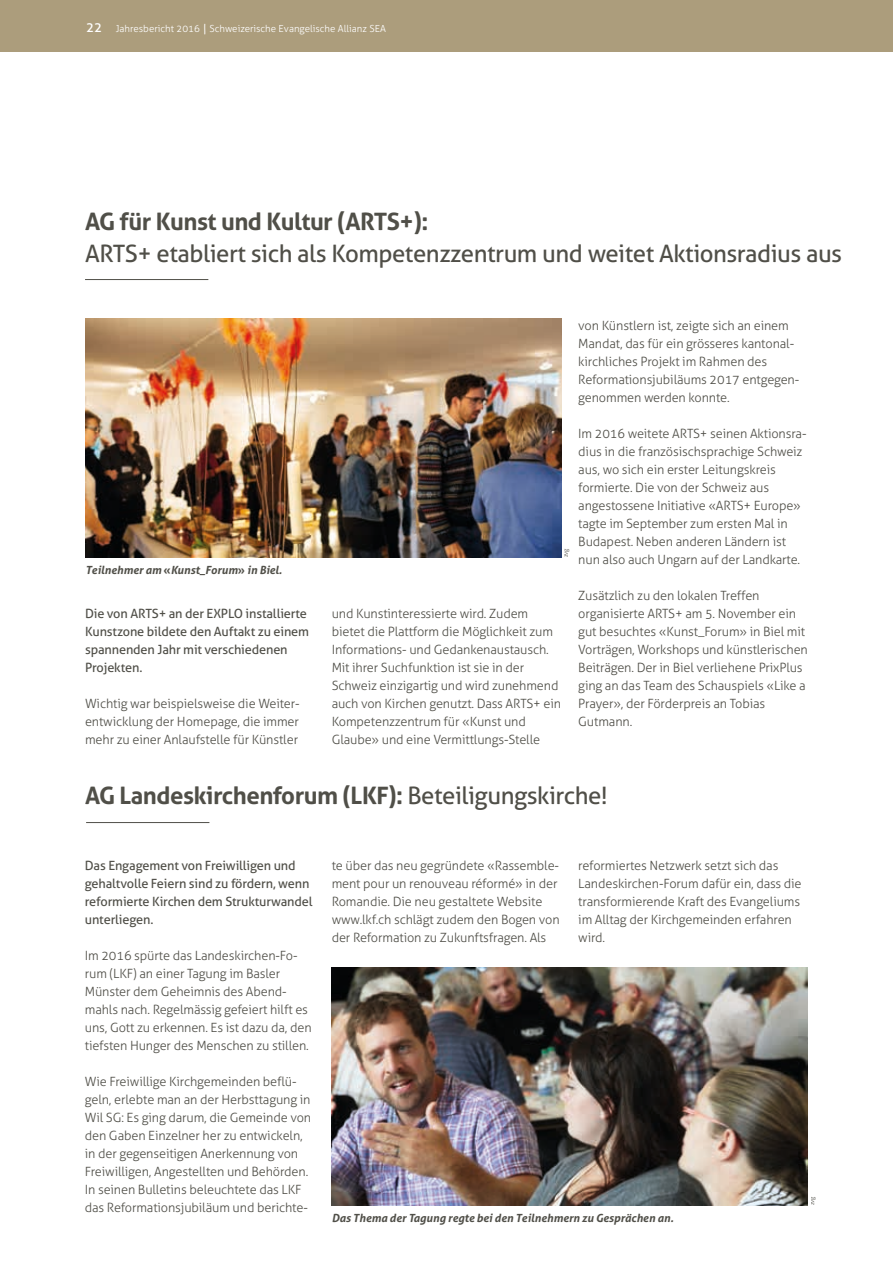
<style>
.page{position:relative;width:893px;height:1263px;background:#fff}
.page>*{position:absolute;margin:0;border:0;box-sizing:border-box;transform-origin:0 0}
.t1{font:700 24px "Aller";letter-spacing:-.02em;color:#504f48}
.t2{font:24px "Aller";letter-spacing:-.02em;color:#504f48}
.t3{font:300 12.75px/18px "Aller";letter-spacing:-.01em;color:#504f48}
.t4{font:12.75px/18px "Aller";letter-spacing:-.01em;color:#504f48}
.t5{font:italic 700 11.25px "Aller";color:#504f48}
.t6{font:300 9.75px "Aller";color:#fff}
.t7{font:300 6px "Aller";letter-spacing:-.03em;color:#504f48}
.s1{font-weight:400;font-size:13.5px}
.s2{font-family:"Kristen ITC";font-weight:400}
.s3{font-style:normal}
.s4{font-weight:400}
</style>
<div class="page">
<div style="left:0;top:0;width:893px;height:52px;background:#ac9d7c"></div>
<img style="left:85px;top:319px;width:476px;height:238px">
<hr style="left:85px;top:279px;width:123px;height:1px;background:#504f48">
<hr style="left:86px;top:822px;width:123px;height:1px;background:#504f48">
<img style="left:332px;top:967px;width:476px;height:238px">
<p class="t6" style="left:86px;top:23px;width:301px"><span class="s1">22</span> Jahresbericht 2016 <span class="s2">|</span> Schweizerische Evangelische Allianz SEA</p>
<h1 class="t1" style="left:85px;top:207px;width:345px">AG für Kunst und Kultur (ARTS+):</h1>
<h1 class="t2" style="left:85px;top:238px;width:759px">ARTS+ etabliert sich als Kompetenzzentrum und weitet Aktionsradius aus</h1>
<p class="t5" style="left:85px;top:563px;width:198px">Teilnehmer am <span class="s3">«</span>Kunst_Forum<span class="s3">»</span> in Biel.</p>
<p class="t4" style="left:85px;top:604px;width:226px">Die von ARTS+ an der EXPLO installierte<br>Kunstzone bildete den Auftakt zu einem spannenden Jahr mit verschiedenen<br>Projekten.</p>
<p class="t3" style="left:85px;top:694px;width:216px;text-align:justify">Wichtig war beispielsweise die Weiter&shy;entwicklung der Homepage, die immer mehr zu einer Anlaufstelle für Künstler</p>
<p class="t7" style="left:562px;top:557px;width:10px;rotate:-90deg">zvg</p>
<p class="t3" style="left:332px;top:604px;width:231px">und Kunstinteressierte wird. Zudem bietet die Plattform die Möglichkeit zum Informations- und Gedankenaustausch.<br>Mit ihrer Suchfunktion ist sie in der Schweiz einzigartig und wird zunehmend auch von Kirchen genutzt. Dass ARTS+ ein Kompetenzzentrum für «Kunst und Glaube» und eine Vermittlungs-Stelle</p>
<p class="t3" style="left:578px;top:316px;width:222px">von Künstlern ist, zeigte sich an einem Mandat, das für ein grösseres kantonal&shy;kirchliches Projekt im Rahmen des Reformationsjubiläums 2017 entgegen&shy;genommen werden konnte.</p>
<p class="t3" style="left:578px;top:424px;width:230px">Im 2016 weitete ARTS+ seinen Aktionsra&shy;dius in die französischsprachige Schweiz aus, wo sich ein erster Leitungskreis formierte. Die von der Schweiz aus angestossene Initiative «ARTS+ Europe» tagte im September zum ersten Mal in Budapest. Neben anderen Ländern ist nun also auch Ungarn auf der Landkarte.</p>
<p class="t3" style="left:578px;top:586px;width:231px">Zusätzlich zu den lokalen Treffen organisierte ARTS+ am 5. November ein gut besuchtes «Kunst_Forum» in Biel mit Vorträgen, Workshops und künstlerischen Beiträgen. Der in Biel verliehene PrixPlus ging an das Team des Schauspiels «Like a Prayer», der Förderpreis an Tobias Gutmann.</p>
<h1 class="t1" style="left:85px;top:781px;width:524px">AG Landeskirchenforum (LKF): <span class="s4">Beteiligungskirche!</span></h1>
<p class="t4" style="left:85px;top:856px;width:229px">Das Engagement von Freiwilligen und gehaltvolle Feiern sind zu fördern, wenn reformierte Kirchen dem Strukturwandel unterliegen.</p>
<p class="t3" style="left:85px;top:946px;width:228px">Im 2016 spürte das Landeskirchen-Fo&shy;rum (LKF) an einer Tagung im Basler Münster dem Geheimnis des Abend&shy;mahls nach. Regelmässig gefeiert hilft es uns, Gott zu erkennen. Es ist dazu da, den tiefsten Hunger des Menschen zu stillen.</p>
<p class="t3" style="left:85px;top:1072px;width:228px">Wie Freiwillige Kirchgemeinden beflü&shy;geln, erlebte man an der Herbsttagung in Wil SG: Es ging darum, die Gemeinde von den Gaben Einzelner her zu entwickeln, in der gegenseitigen Anerkennung von Freiwilligen, Angestellten und Behörden.<br>In seinen Bulletins beleuchtete das LKF das Reformationsjubiläum und berichte-</p>
<p class="t3" style="left:332px;top:856px;width:229px">te über das neu gegründete «Rassemble&shy;ment pour un renouveau réformé» in der Romandie. Die neu gestaltete Website www.lkf.ch schlägt zudem den Bogen von der Reformation zu Zukunftsfragen. Als</p>
<p class="t3" style="left:578px;top:856px;width:225px">reformiertes Netzwerk setzt sich das Landeskirchen-Forum dafür ein, dass die transformierende Kraft des Evangeliums im Alltag der Kirchgemeinden erfahren wird.</p>
<p class="t5" style="left:332px;top:1211px;width:343px">Das Thema der Tagung regte bei den Teilnehmern zu Gesprächen an.</p>
<p class="t7" style="left:809px;top:1205px;width:10px;rotate:-90deg">zvg</p>
</div>
